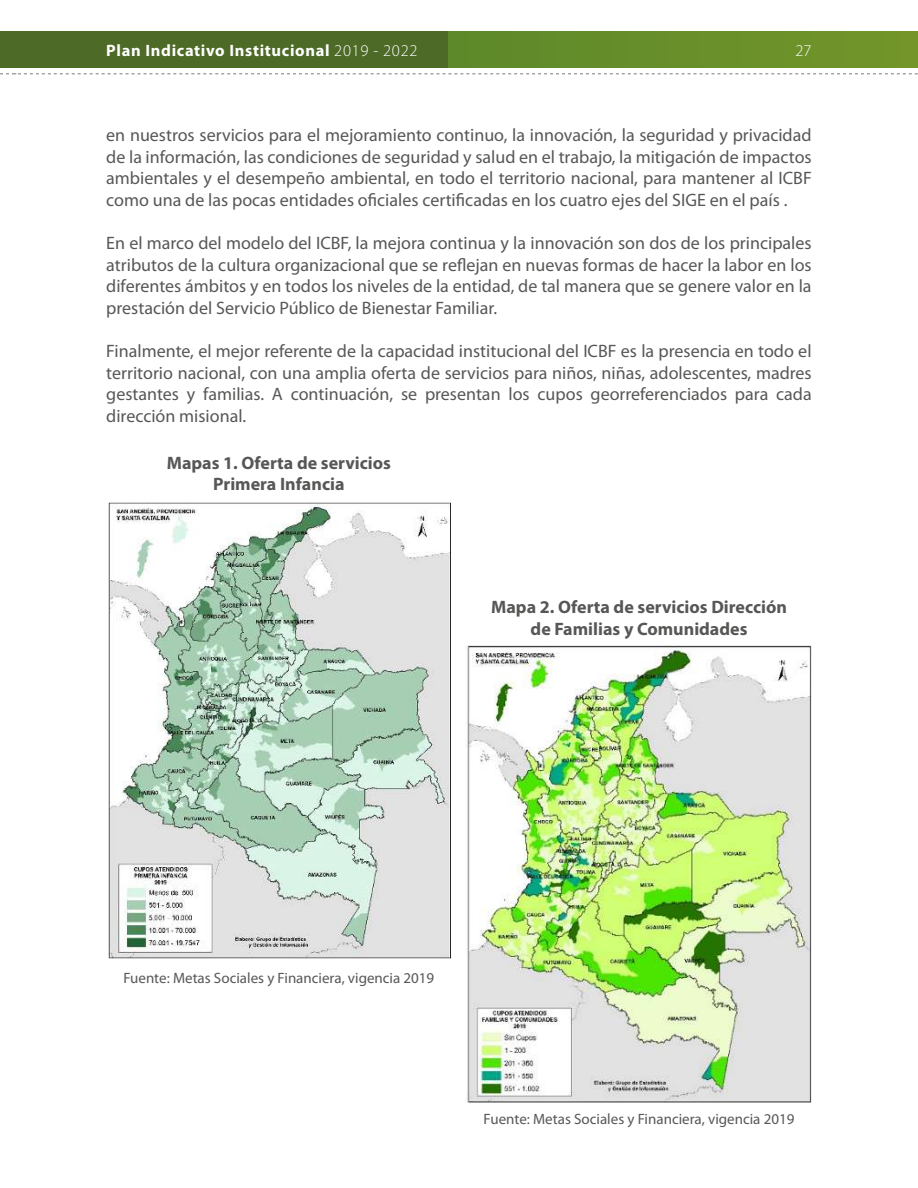
<style>
.page{position:relative;width:918px;height:1188px;background:#fff}
.page>*{position:absolute;margin:0;border:0;box-sizing:border-box;transform-origin:0 0}
.t1{font:18px/21.6px "Myriad Pro";color:#575756;text-align:justify}
.t2{font:700 18px/21.6px "Myriad Pro";color:#575756;text-align:center}
.t3{font:700 16.5px "Myriad Pro";letter-spacing:.04em;color:#fff}
.t4{font:300 16.5px "Myriad Pro";color:#fff}
.t5{font:15px "Myriad Pro";color:#575756}
.s1{font-weight:300}
</style>
<div class="page">
<div style="left:0;top:32px;width:918px;height:36px;background:#688f2a"></div>
<div style="left:0;top:32px;width:448px;height:36px;background:#4e6a27"></div>
<svg style="left:0;top:73px;width:918px;height:2px"></svg>
<img style="left:108px;top:502px;width:343px;height:457px">
<img style="left:466px;top:645px;width:346px;height:457px">
<p class="t3" style="left:106px;top:40px;width:313px">Plan Indicativo Institucional <span class="s1">2019 - 2022</span></p>
<p class="t4" style="left:796px;top:42px;width:18px">27</p>
<p class="t1" style="left:106px;top:124px;width:707px">en nuestros servicios para el mejoramiento continuo, la innovación, la seguridad y privacidad de la información, las condiciones de seguridad y salud en el trabajo, la mitigación de impactos ambientales y el desempeño ambiental, en todo el territorio nacional, para mantener al ICBF como una de las pocas entidades oficiales certificadas en los cuatro ejes del SIGE en el país .</p>
<p class="t1" style="left:106px;top:232px;width:707px">En el marco del modelo del ICBF, la mejora continua y la innovación son dos de los principales atributos de la cultura organizacional que se reflejan en nuevas formas de hacer la labor en los diferentes ámbitos y en todos los niveles de la entidad, de tal manera que se genere valor en la prestación del Servicio Público de Bienestar Familiar.</p>
<p class="t1" style="left:106px;top:340px;width:707px">Finalmente, el mejor referente de la capacidad institucional del ICBF es la presencia en todo el territorio nacional, con una amplia oferta de servicios para niños, niñas, adolescentes, madres gestantes y familias. A continuación, se presentan los cupos georreferenciados para cada dirección misional.</p>
<p class="t2" style="left:167px;top:451px;width:226px">Mapas 1. Oferta de servicios<br>Primera Infancia</p>
<p class="t2" style="left:491px;top:596px;width:297px">Mapa 2. Oferta de servicios Dirección de Familias y Comunidades</p>
<p class="t5" style="left:124px;top:969px;width:312px">Fuente: Metas Sociales y Financiera, vigencia 2019</p>
<p class="t5" style="left:484px;top:1110px;width:312px">Fuente: Metas Sociales y Financiera, vigencia 2019</p>
</div>
